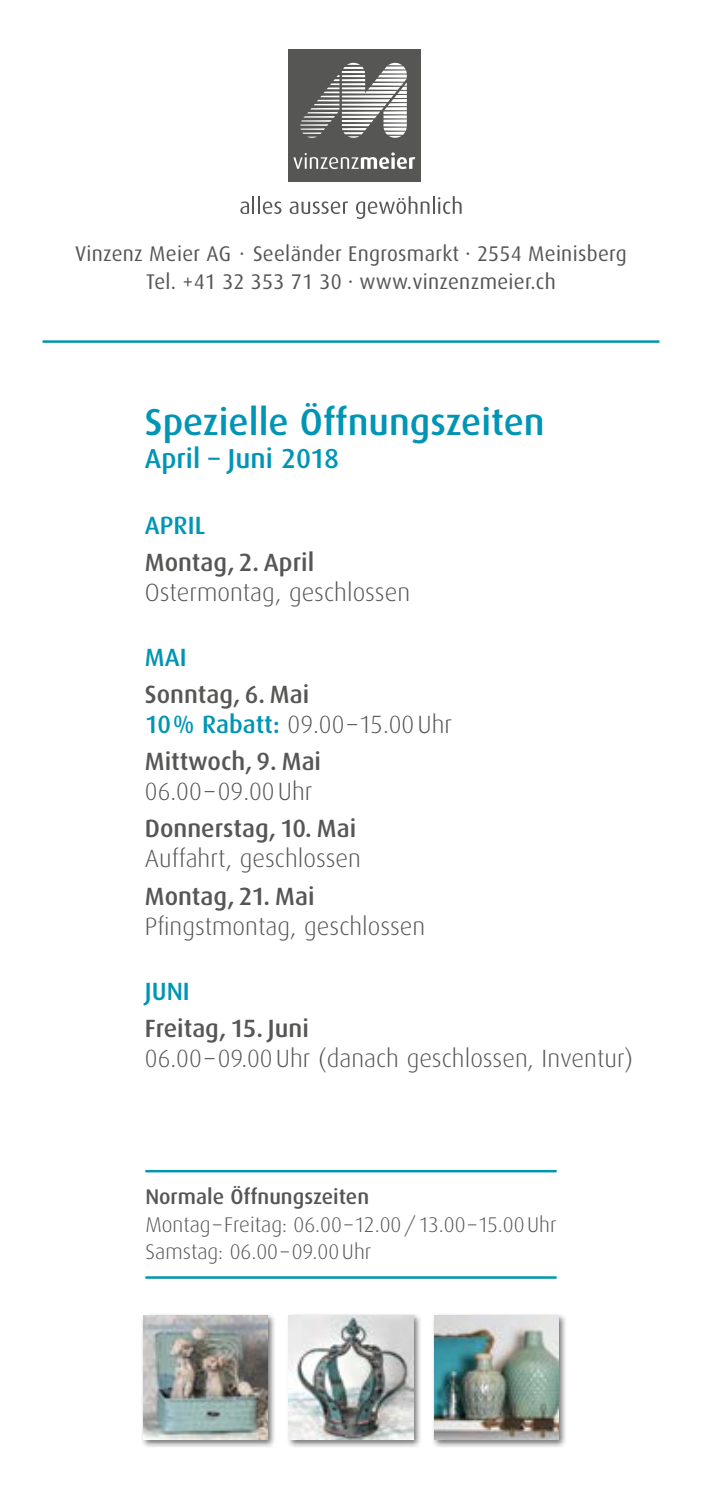
<style>
.page{position:relative;width:702px;height:1489px;background:#fff}
.page>*{position:absolute;margin:0;border:0;box-sizing:border-box;transform-origin:0 0}
.t1{font:500 37.5px "Dax";color:#0095b5}
.t2{font:500 27.5px "Dax";color:#0095b5}
.t3{font:300 25px/30px "Dax";color:#565655}
.t4{font:500 25px "Dax";color:#565655}
.t5{font:500 25px "Dax";color:#0095b5}
.t6{font:21.25px/27.5px "Dax";letter-spacing:.015em;color:#565655;text-align:center}
.t7{font:300 21.25px/27.5px "Dax";color:#565655}
.t8{font:500 21.25px "Dax";color:#565655}
.s1{font-style:inherit}
.s2{font-weight:500}
.s3{font-weight:500;color:#0095b5}
</style>
<div class="page">
<div style="left:285px;top:1311px;width:136px;height:136px;background:#000;opacity:.55"></div>
<img style="left:289px;top:1315px;width:124px;height:124px">
<div style="left:288px;top:50px;width:132px;height:132px;background:#565655"></div>
<svg style="left:293px;top:152px;width:122px;height:17px"></svg>
<svg style="left:240px;top:196px;width:41px;height:18px"></svg>
<svg style="left:290px;top:201px;width:58px;height:13px"></svg>
<svg style="left:356px;top:196px;width:105px;height:23px"></svg>
<svg style="left:300px;top:63px;width:107px;height:75px"></svg>
<hr style="left:43px;top:340px;width:616px;height:3px;background:#0095b5">
<div style="left:140px;top:1311px;width:136px;height:136px;background:#000;opacity:.55"></div>
<img style="left:144px;top:1315px;width:124px;height:124px">
<div style="left:431px;top:1311px;width:136px;height:136px;background:#000;opacity:.55"></div>
<img style="left:434px;top:1315px;width:124px;height:124px">
<hr style="left:145px;top:1169px;width:411px;height:3px;background:#0095b5">
<hr style="left:145px;top:1276px;width:411px;height:2px;background:#0095b5">
<p class="t6" style="left:75px;top:240px;width:553px">Vinzenz Meier AG <span class="s1">·</span> Seeländer Engrosmarkt · 2554 Meinisberg<br>Tel. +41 32 353 71 30 · www.vinzenzmeier.ch</p>
<h1 class="t1" style="left:145px;top:401px;width:401px">Spezielle Öffnungszeiten</h1>
<p class="t2" style="left:145px;top:443px;width:196px">April – Juni 2018</p>
<p class="t5" style="left:145px;top:511px;width:62px">APRIL</p>
<p class="t4" style="left:145px;top:548px;width:171px">Montag, 2. April</p>
<p class="t3" style="left:145px;top:577px;width:267px">Ostermontag, geschlossen</p>
<p class="t5" style="left:145px;top:643px;width:43px">MAI</p>
<p class="t3" style="left:145px;top:679px;width:309px"><span class="s2">Sonntag, 6. Mai<br></span><span class="s3">10% Rabatt:</span> 09.00–15.00Uhr</p>
<p class="t4" style="left:145px;top:747px;width:178px">Mittwoch, 9. Mai</p>
<p class="t3" style="left:145px;top:777px;width:169px">06.00–09.00Uhr</p>
<p class="t4" style="left:145px;top:814px;width:213px">Donnerstag, 10. Mai</p>
<p class="t3" style="left:145px;top:844px;width:217px">Auffahrt, geschlossen</p>
<p class="t4" style="left:145px;top:881px;width:171px">Montag, 21. Mai</p>
<p class="t3" style="left:145px;top:911px;width:282px">Pfingstmontag, geschlossen</p>
<p class="t5" style="left:145px;top:977px;width:46px">JUNI</p>
<p class="t4" style="left:145px;top:1014px;width:165px">Freitag, 15. Juni</p>
<p class="t3" style="left:145px;top:1043px;width:489px">06.00–09.00Uhr (danach geschlossen, Inventur)</p>
<p class="t8" style="left:145px;top:1184px;width:225px">Normale Öffnungszeiten</p>
<p class="t7" style="left:145px;top:1210px;width:412px">Montag– Freitag: 06.00–12.00/13.00–15.00Uhr<br>Samstag: 06.00–09.00Uhr</p>
</div>
